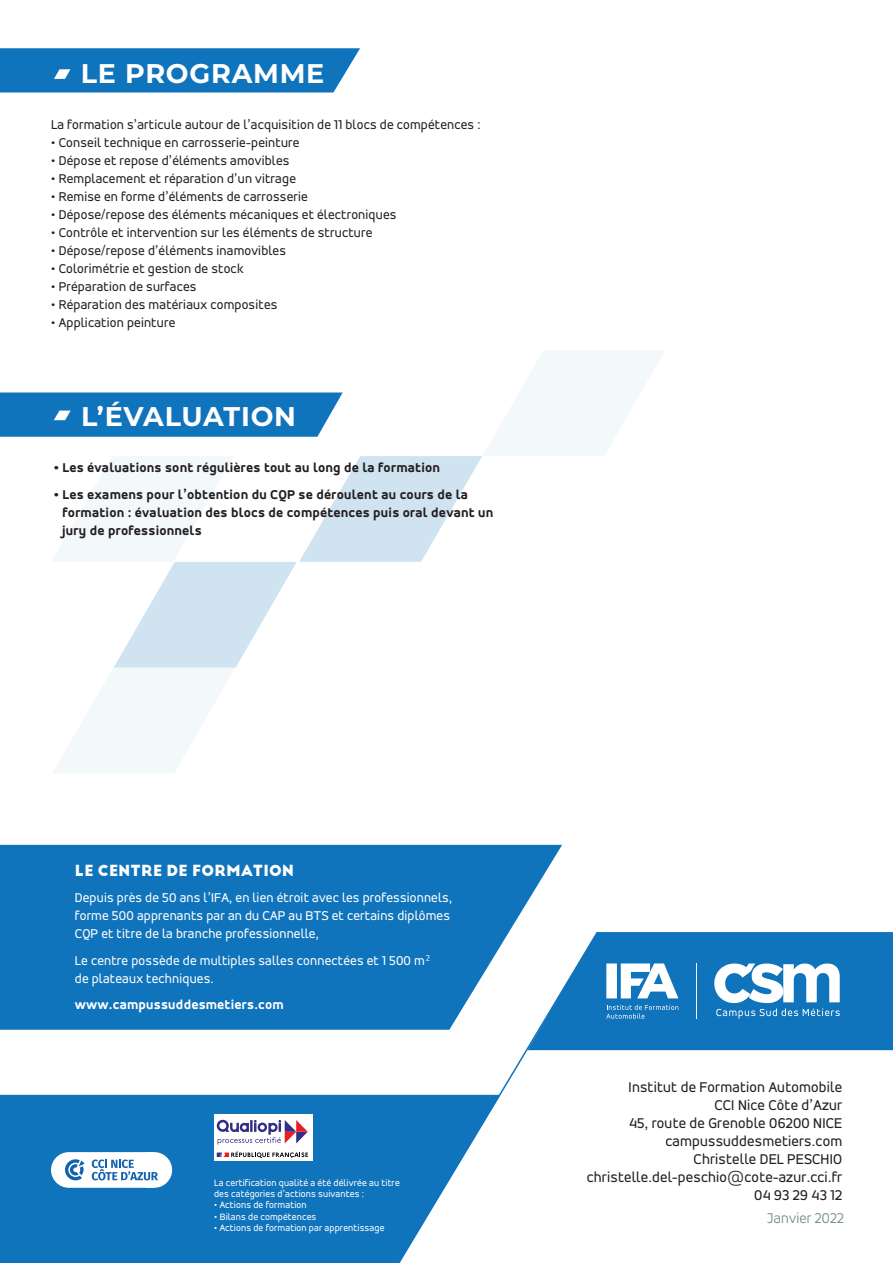
<style>
.page{position:relative;width:893px;height:1263px;background:#fff}
.page>*{position:absolute;margin:0;border:0;box-sizing:border-box;transform-origin:0 0}
.t1{font:700 27px "Montserrat";letter-spacing:.03em;color:#fff}
.t2{font:15px "Accord Alt";letter-spacing:.015em;color:#231f20}
.t3{font:700 15px "Big John PRO";letter-spacing:.015em;color:#fff}
.t4{font:300 15px "Accord Alt";letter-spacing:.015em;color:#738a8b}
.t5{font:13.5px "Accord Alt";letter-spacing:.015em;color:#231f20}
.t6{font:13.5px/18px "Accord Alt";letter-spacing:.015em;color:#fff}
.t7{font:800 13.5px/18px "Accord Alt";letter-spacing:.015em;color:#231f20}
.t8{font:800 13.5px "Accord Alt";letter-spacing:.015em;color:#fff}
.t9{font:9.75px/11.7px "Accord Alt";letter-spacing:.015em;color:#fff}
.s1{font-family:"Fira Sans";font-weight:300}
</style>
<div class="page">
<svg style="left:336px;top:1048px;width:263px;height:48px"></svg>
<svg style="left:527px;top:932px;width:366px;height:118px;background:#368ac6"></svg>
<hr style="left:696px;top:963px;width:1px;height:56px;background:#fff">
<svg style="left:0;top:1095px;width:500px;height:168px;background:#2b83c3"></svg>
<svg style="left:0;top:845px;width:562px;height:185px;background:#2781c2"></svg>
<div style="left:214px;top:1114px;width:98px;height:47px;background:#fff"></div>
<svg style="left:217px;top:1120px;width:91px;height:25px"></svg>
<svg style="left:217px;top:1151px;width:91px;height:7px"></svg>
<svg style="left:51px;top:1152px;width:121px;height:36px"></svg>
<div style="left:0;top:48px;width:360px;height:44px;background:#1074bc"></div>
<svg style="left:0;top:351px;width:664px;height:422px"></svg>
<p class="t1" style="left:81px;top:54px;width:245px">LE PROGRAMME</p>
<p class="t5" style="left:51px;top:117px;width:431px">La formation s’articule autour de l’acquisition de 11 blocs de compétences :</p>
<p class="t5" style="left:51px;top:135px;width:250px">• Conseil technique en carrosserie-peinture</p>
<p class="t5" style="left:51px;top:153px;width:240px">• Dépose et repose d’éléments amovibles</p>
<p class="t5" style="left:51px;top:171px;width:246px">• Remplacement et réparation d’un vitrage</p>
<p class="t5" style="left:51px;top:189px;width:258px">• Remise en forme d’éléments de carrosserie</p>
<p class="t5" style="left:51px;top:207px;width:347px">• Dépose/repose des éléments mécaniques et électroniques</p>
<p class="t5" style="left:51px;top:225px;width:323px">• Contrôle et intervention sur les éléments de structure</p>
<p class="t5" style="left:51px;top:243px;width:237px">• Dépose/repose d’éléments inamovibles</p>
<p class="t5" style="left:51px;top:261px;width:194px">• Colorimétrie et gestion de stock</p>
<p class="t5" style="left:51px;top:279px;width:147px">• Préparation de surfaces</p>
<p class="t5" style="left:51px;top:297px;width:228px">• Réparation des matériaux composites</p>
<p class="t5" style="left:51px;top:315px;width:126px">• Application peinture</p>
<p class="t1" style="left:81px;top:397px;width:216px">L’ÉVALUATION</p>
<p class="t7" style="left:54px;top:459px;width:388px">• Les évaluations sont régulières tout au long de la formation</p>
<p class="t7" style="left:62px;top:485px;width:432px;text-indent:-9px">• Les examens pour l’obtention du CQP se déroulent au cours de la formation : évaluation des blocs de compétences puis oral devant un jury de professionnels</p>
<p class="t3" style="left:75px;top:861px;width:220px">LE CENTRE DE FORMATION</p>
<p class="t6" style="left:75px;top:889px;width:379px">Depuis près de 50 ans l’IFA, en lien étroit avec les professionnels, forme 500 apprenants par an du CAP au BTS et certains diplômes<br>CQP et titre de la branche professionnelle,</p>
<p class="t6" style="left:75px;top:951px;width:357px">Le centre possède de multiples salles connectées et 1 500 m<span class="s1">² </span>de plateaux techniques.</p>
<p class="t8" style="left:75px;top:997px;width:210px">www.campussuddesmetiers.com</p>
<p class="t9" style="left:214px;top:1176px;width:187px">La certification qualité a été délivrée au titre des catégories d’actions suivantes :</p>
<p class="t9" style="left:214px;top:1199px;width:94px">• Actions de formation</p>
<p class="t9" style="left:214px;top:1210px;width:104px">• Bilans de compétences</p>
<p class="t9" style="left:214px;top:1221px;width:172px">• Actions de formation par apprentissage</p>
<p class="t2" style="left:629px;top:1078px;width:215px">Institut de Formation Automobile</p>
<p class="t2" style="left:714px;top:1096px;width:129px">CCI Nice Côte d’Azur</p>
<p class="t2" style="left:629px;top:1114px;width:215px">45, route de Grenoble 06200 NICE</p>
<p class="t2" style="left:665px;top:1132px;width:178px">campussuddesmetiers.com</p>
<p class="t2" style="left:694px;top:1150px;width:150px">Christelle DEL PESCHIO</p>
<p class="t2" style="left:587px;top:1168px;width:257px">christelle.del-peschio@cote-azur.cci.fr</p>
<p class="t2" style="left:754px;top:1186px;width:89px">04 93 29 43 12</p>
<p class="t4" style="left:767px;top:1209px;width:78px">Janvier 2022</p>
</div>
